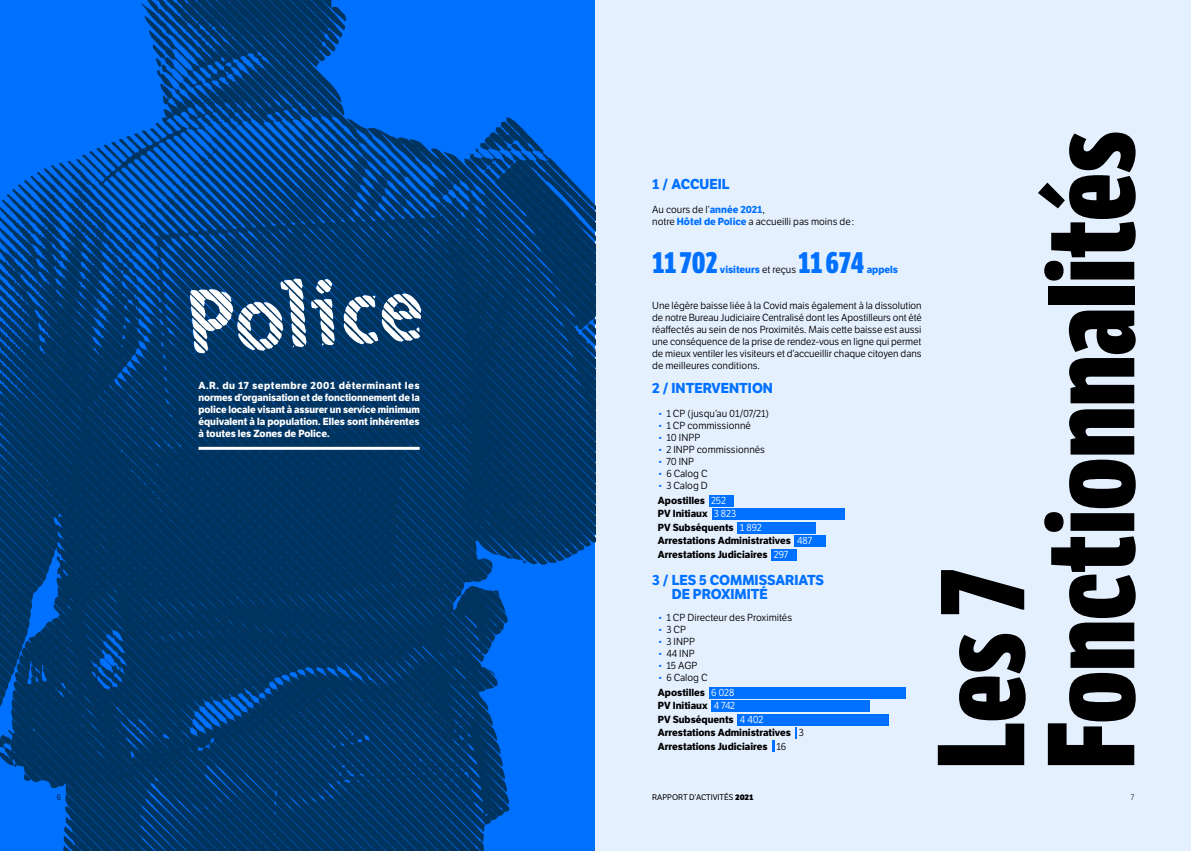
<style>
.page{position:relative;width:1191px;height:851px;background:#fff}
.page>*{position:absolute;margin:0;border:0;box-sizing:border-box;transform-origin:0 0}
.t1{font:800 120px/110px "LFT Etica Compressed";color:#000}
.t2{font:800 30px "LFT Etica Compressed";letter-spacing:-.005em;color:#0070ff}
.t3{font:700 14px/14px "LFT Etica";color:#0070ff}
.t4{font:10px/12px "LFT Etica";color:#000;text-align:justify}
.t5{font:700 10px "LFT Etica";color:#000}
.t6{font:700 10px/12px "LFT Etica";color:#fff;text-align:justify}
.t7{font:700 10px "LFT Etica";color:#0070ff}
.t8{font:8px "LFT Etica";color:#000}
.t9{font:300 8px "LFT Etica";color:#000}
.s1{font-weight:700;color:#0070ff}
.s2{font-weight:400;color:#000}
.s3{color:#0070ff}
.s4{font-weight:400;color:#fff}
.s5{font-weight:400}
.s6{font-weight:800}
</style>
<div class="page">
<div style="left:595px;top:0;width:596px;height:850px;background:#e5f0ff"></div>
<img style="left:0;top:0;width:595px;height:850px">
<div style="left:709px;top:495px;width:24px;height:11px;background:#0070ff"></div>
<div style="left:711px;top:508px;width:133px;height:12px;background:#0070ff"></div>
<div style="left:737px;top:522px;width:78px;height:11px;background:#0070ff"></div>
<div style="left:794px;top:535px;width:32px;height:11px;background:#0070ff"></div>
<div style="left:771px;top:548px;width:26px;height:12px;background:#0070ff"></div>
<div style="left:709px;top:687px;width:196px;height:11px;background:#0070ff"></div>
<div style="left:711px;top:700px;width:159px;height:12px;background:#0070ff"></div>
<div style="left:737px;top:714px;width:151px;height:11px;background:#0070ff"></div>
<svg style="left:772px;top:740px;width:2px;height:11px"></svg>
<hr style="left:198px;top:447px;width:222px;height:3px;background:#fff">
<p class="t6" style="left:198px;top:379px;width:223px">A.R. du 17 septembre 2001 déterminant les normes d’organisation et de fonctionnement de la police locale visant à assurer un service minimum équivalent à la population. Elles sont inhérentes à toutes les Zones de Police.</p>
<p class="t3" style="left:652px;top:177px;width:79px">1 / ACCUEIL</p>
<p class="t4" style="left:652px;top:203px;width:114px">Au cours de l’<span class="s1">année 2021</span>,</p>
<p class="t4" style="left:652px;top:215px;width:204px">notre <span class="s1">Hôtel de Police</span> a accueilli pas moins de:</p>
<p class="t2" style="left:652px;top:244px;width:67px">11 702</p>
<p class="t2" style="left:798px;top:244px;width:68px">11 674</p>
<p class="t7" style="left:720px;top:263px;width:78px">visiteurs <span class="s2">et reçus</span></p>
<p class="t7" style="left:866px;top:263px;width:33px">appels</p>
<p class="t4" style="left:652px;top:299px;width:271px">Une légère baisse liée à la Covid mais également à la dissolution de notre Bureau Judiciaire Centralisé dont les Apostilleurs ont été réaffectés au sein de nos Proximités. Mais cette baisse est aussi une conséquence de la prise de rendez-vous en ligne qui permet de mieux ventiler les visiteurs et d’accueillir chaque citoyen dans de meilleures conditions.</p>
<p class="t3" style="left:652px;top:381px;width:122px">2 / INTERVENTION</p>
<p class="t4" style="left:658px;top:407px;width:113px"><span class="s3">•</span> 1 CP (jusqu’au 01/07/21)</p>
<p class="t4" style="left:658px;top:419px;width:94px"><span class="s3">•</span> 1 CP commissionné</p>
<p class="t4" style="left:658px;top:431px;width:44px"><span class="s3">•</span> 10 INPP</p>
<p class="t4" style="left:658px;top:443px;width:109px"><span class="s3">•</span> 2 INPP commissionnés</p>
<p class="t4" style="left:658px;top:455px;width:38px"><span class="s3">•</span> 70 INP</p>
<p class="t4" style="left:658px;top:467px;width:51px"><span class="s3">•</span> 6 Calog C</p>
<p class="t4" style="left:658px;top:479px;width:51px"><span class="s3">•</span> 3 Calog D</p>
<p class="t5" style="left:658px;top:494px;width:70px">Apostilles <span class="s4">252</span></p>
<p class="t5" style="left:658px;top:507px;width:80px">PV Initiaux <span class="s4">3 823</span></p>
<p class="t5" style="left:658px;top:521px;width:106px">PV Subséquents <span class="s4">1 892</span></p>
<p class="t5" style="left:658px;top:534px;width:156px">Arrestations Administratives <span class="s4">487</span></p>
<p class="t5" style="left:658px;top:548px;width:132px">Arrestations Judiciaires <span class="s4">297</span></p>
<p class="t3" style="left:671px;top:573px;width:154px;text-indent:-20px">3 / LES 5 COMMISSARIATS<br>DE PROXIMITÉ</p>
<p class="t4" style="left:658px;top:611px;width:136px"><span class="s3">•</span> 1 CP Directeur des Proximités</p>
<p class="t4" style="left:658px;top:623px;width:30px"><span class="s3">•</span> 3 CP</p>
<p class="t4" style="left:658px;top:635px;width:39px"><span class="s3">•</span> 3 INPP</p>
<p class="t4" style="left:658px;top:647px;width:38px"><span class="s3">•</span> 44 INP</p>
<p class="t4" style="left:658px;top:659px;width:41px"><span class="s3">•</span> 15 AGP</p>
<p class="t4" style="left:658px;top:671px;width:51px"><span class="s3">•</span> 6 Calog C</p>
<p class="t5" style="left:658px;top:686px;width:78px">Apostilles <span class="s4">6 028</span></p>
<p class="t5" style="left:658px;top:699px;width:79px">PV Initiaux <span class="s4">4 742</span></p>
<p class="t5" style="left:658px;top:713px;width:107px">PV Subséquents <span class="s4">4 402</span></p>
<p class="t5" style="left:658px;top:726px;width:148px">Arrestations Administratives <span class="s5">3</span></p>
<p class="t5" style="left:658px;top:740px;width:130px">Arrestations Judiciaires <span class="s5">16</span></p>
<p class="t1" style="left:928px;top:768px;width:640px;rotate:-90deg">Les 7<br>Fonctionnalités</p>
<p class="t9" style="left:57px;top:792px;width:6px">6</p>
<p class="t8" style="left:652px;top:792px;width:102px">RAPPORT D’ACTIVITÉS <span class="s6">2021</span></p>
<p class="t9" style="left:1130px;top:792px;width:5px">7</p>
</div>
